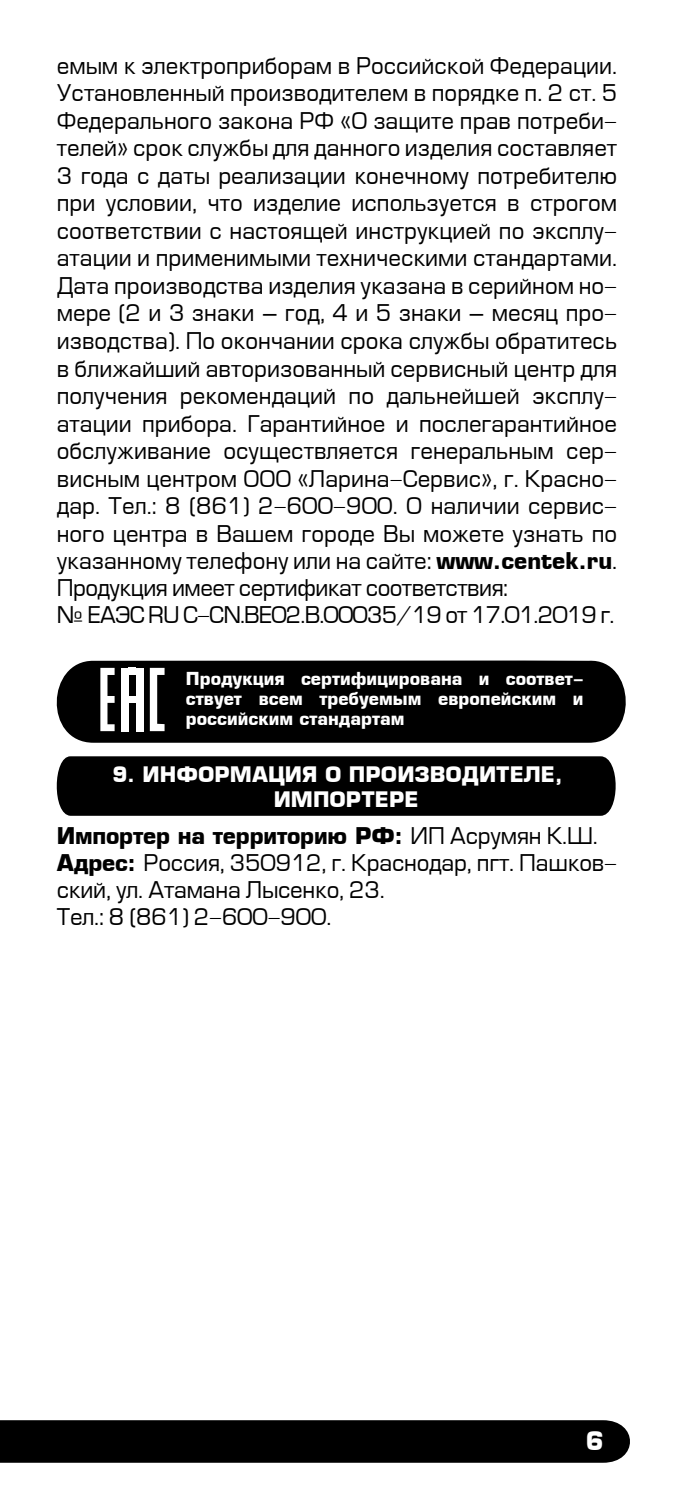
<style>
.page{position:relative;width:674px;height:1489px;background:#fff}
.page>*{position:absolute;margin:0;border:0;box-sizing:border-box;transform-origin:0 0}
.t1{font:700 25px "Europe";color:#fff}
.t2{font:22.5px/27.5px "Europe";color:#000}
.t3{font:700 20.75px/25px "Europe";color:#fff}
.t4{font:700 17.5px/20px "Europe";color:#fff;text-align:justify}
.s1{font-weight:700}
.s2{color:#000}
.s3{font-style:inherit}
</style>
<div class="page">
<div style="left:0;top:1420px;width:630px;height:42px;background:#000"></div>
<div style="left:56px;top:660px;width:570px;height:82px;background:#000"></div>
<svg style="left:100px;top:668px;width:14px;height:63px"></svg>
<svg style="left:150px;top:668px;width:14px;height:63px"></svg>
<div style="left:121px;top:668px;width:8px;height:63px;background:#fff"></div>
<div style="left:136px;top:668px;width:7px;height:63px;background:#fff"></div>
<div style="left:129px;top:696px;width:7px;height:6px;background:#fff"></div>
<div style="left:129px;top:668px;width:7px;height:7px;background:#fff"></div>
<div style="left:56px;top:756px;width:560px;height:59px;background:#000"></div>
<p class="t2" style="left:57px;top:53px;width:561px">емым к электроприборам в Российской Федерации.<br>Установленный производителем в порядке п. 2 ст. 5<br>Федерального закона РФ «О защите прав потреби&shy;телей» срок службы для данного изделия составляет 3 года с даты реализации конечному потребителю при условии, что изделие используется в строгом соответствии с настоящей инструкцией по эксплу&shy;атации и применимыми техническими стандартами.<br>Дата производства изделия указана в серийном но&shy;мере (2 и 3 знаки – год, 4 и 5 знаки – месяц про&shy;изводства). По окончании срока службы обратитесь в ближайший авторизованный сервисный центр для получения рекомендаций по дальнейшей эксплу&shy;атации прибора. Гарантийное и послегарантийное обслуживание осуществляется генеральным сер&shy;висным центром ООО «Ларина-Сервис», г. Красно&shy;дар. Тел.: 8 (861) 2-600-900. О наличии сервис&shy;ного центра в Вашем городе Вы можете узнать по указанному телефону или на сайте: <span class="s1">www.centek.ru</span>.<br>Продукция имеет сертификат соответствия:<br>¹ ЕАЭС RU C-CN.BE02.B.00035/19 от 17.01.2019 г.</p>
<p class="t4" style="left:186px;top:668px;width:399px">Продукция сертифицирована и соответ&shy;ствует всем требуемым европейским и российским стандартам<span class="s2">.</span></p>
<p class="t3" style="left:273px;top:761px;width:290px;text-indent:-161px">9. ИНФОРМАЦИЯ О ПРОИЗВОДИТЕЛЕ<span class="s3">,<br>ИМПОРТЕРЕ</span></p>
<p class="t2" style="left:57px;top:822px;width:561px"><span class="s1">Импортер на территорию РФ:</span> ИП Асрумян К.Ш.<br><span class="s1">Адрес:</span> Россия, 350912, г. Краснодар, пгт. Пашков&shy;ский, ул. Атамана Лысенко, 23.<br>Тел.: 8 (861) 2-600-900.</p>
<p class="t1" style="left:585px;top:1425px;width:19px">6</p>
</div>
